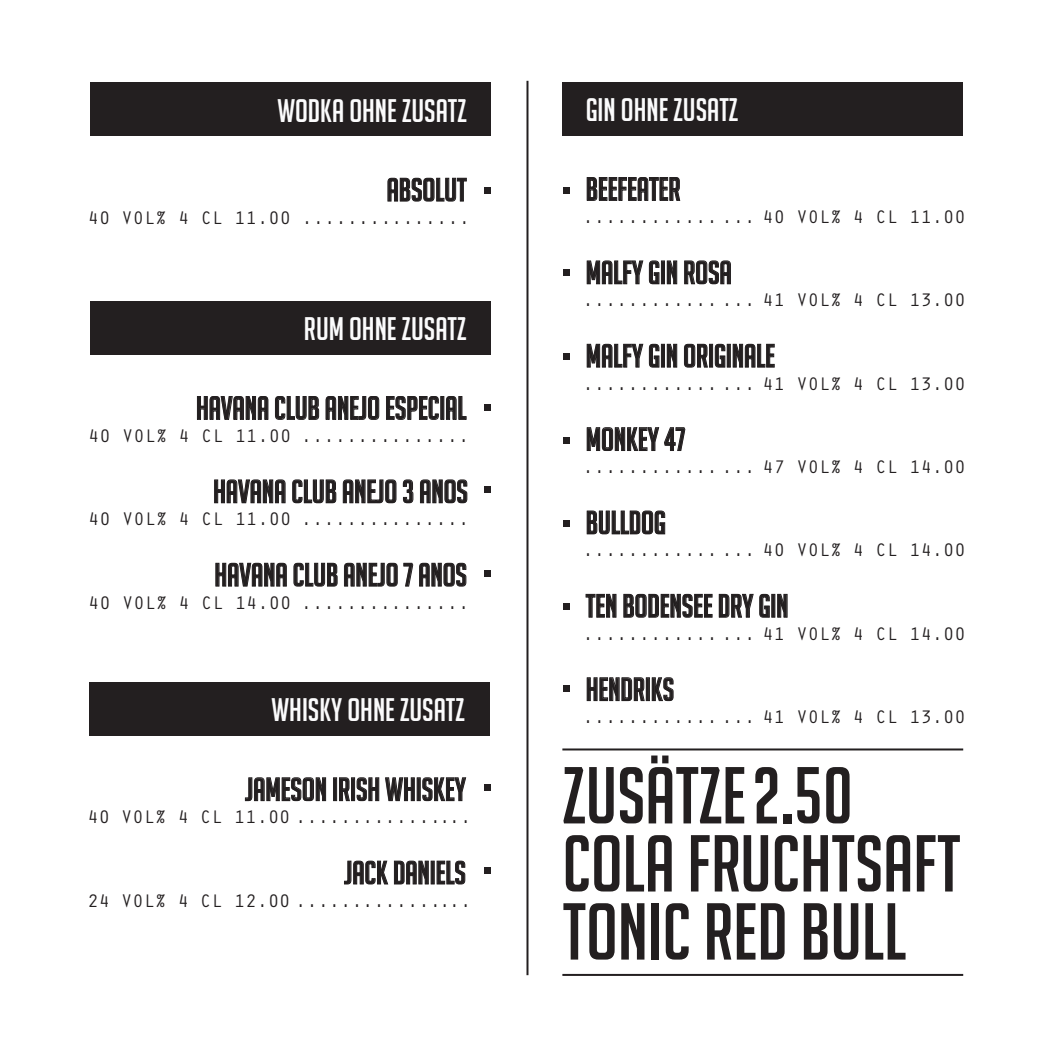
<style>
.page{position:relative;width:1055px;height:1055px;background:#fff}
.page>*{position:absolute;margin:0;border:0;box-sizing:border-box;transform-origin:0 0}
.t1{font:78.4px/68px "Big Noodle Titling";color:#231f20}
.t2{font:31.8px "Big Noodle Titling";color:#231f20}
.t3{font:31.8px "Big Noodle Titling";color:#fbfbfc}
.t4{font:18.8px "Orator Std";color:#231f20}
</style>
<div class="page">
<div style="left:90px;top:83px;width:400px;height:53px;background:#231f20"></div>
<div style="left:90px;top:301px;width:400px;height:53px;background:#231f20"></div>
<svg style="left:387px;top:178px;width:80px;height:24px"></svg>
<svg style="left:197px;top:396px;width:71px;height:24px"></svg>
<svg style="left:275px;top:396px;width:44px;height:24px"></svg>
<svg style="left:325px;top:396px;width:54px;height:24px"></svg>
<svg style="left:386px;top:396px;width:53px;height:24px"></svg>
<div style="left:440px;top:396px;width:4px;height:23px;border:1px solid #231f20"></div>
<svg style="left:446px;top:396px;width:20px;height:24px"></svg>
<svg style="left:214px;top:479px;width:71px;height:24px"></svg>
<svg style="left:292px;top:479px;width:44px;height:24px"></svg>
<svg style="left:343px;top:479px;width:53px;height:24px"></svg>
<svg style="left:403px;top:479px;width:10px;height:24px"></svg>
<svg style="left:420px;top:479px;width:47px;height:24px"></svg>
<svg style="left:215px;top:562px;width:72px;height:24px"></svg>
<svg style="left:293px;top:563px;width:44px;height:23px"></svg>
<svg style="left:344px;top:562px;width:69px;height:24px"></svg>
<svg style="left:419px;top:562px;width:47px;height:24px"></svg>
<div style="left:484px;top:187px;width:7px;height:7px;background:#231f20"></div>
<div style="left:483px;top:404px;width:7px;height:7px;background:#231f20"></div>
<div style="left:483px;top:486px;width:7px;height:7px;background:#231f20"></div>
<div style="left:483px;top:570px;width:7px;height:7px;background:#231f20"></div>
<div style="left:89px;top:682px;width:401px;height:53px;background:#231f20"></div>
<div style="left:562px;top:82px;width:400px;height:53px;background:#231f20"></div>
<svg style="left:245px;top:777px;width:81px;height:24px"></svg>
<div style="left:333px;top:777px;width:4px;height:24px;border:1px solid #231f20"></div>
<svg style="left:339px;top:777px;width:11px;height:24px"></svg>
<div style="left:351px;top:777px;width:4px;height:24px;border:1px solid #231f20"></div>
<svg style="left:356px;top:777px;width:23px;height:24px"></svg>
<svg style="left:385px;top:777px;width:30px;height:24px"></svg>
<svg style="left:422px;top:777px;width:44px;height:24px"></svg>
<svg style="left:344px;top:860px;width:44px;height:24px"></svg>
<svg style="left:394px;top:860px;width:35px;height:24px"></svg>
<svg style="left:436px;top:860px;width:29px;height:24px"></svg>
<svg style="left:586px;top:177px;width:94px;height:24px"></svg>
<svg style="left:586px;top:260px;width:57px;height:24px"></svg>
<svg style="left:649px;top:260px;width:10px;height:24px"></svg>
<div style="left:661px;top:261px;width:3px;height:23px;border:1px solid #231f20"></div>
<svg style="left:667px;top:260px;width:10px;height:24px"></svg>
<svg style="left:684px;top:260px;width:47px;height:24px"></svg>
<svg style="left:586px;top:344px;width:57px;height:23px"></svg>
<svg style="left:649px;top:344px;width:10px;height:23px"></svg>
<div style="left:661px;top:344px;width:3px;height:23px;border:1px solid #231f20"></div>
<svg style="left:667px;top:344px;width:10px;height:23px"></svg>
<svg style="left:684px;top:344px;width:24px;height:23px"></svg>
<div style="left:709px;top:344px;width:4px;height:23px;border:1px solid #231f20"></div>
<svg style="left:714px;top:344px;width:11px;height:23px"></svg>
<div style="left:727px;top:344px;width:3px;height:23px;border:1px solid #231f20"></div>
<svg style="left:732px;top:344px;width:42px;height:23px"></svg>
<svg style="left:586px;top:427px;width:99px;height:24px"></svg>
<svg style="left:586px;top:510px;width:79px;height:24px"></svg>
<svg style="left:585px;top:593px;width:31px;height:24px"></svg>
<svg style="left:623px;top:593px;width:89px;height:24px"></svg>
<svg style="left:719px;top:594px;width:34px;height:23px"></svg>
<svg style="left:759px;top:594px;width:10px;height:23px"></svg>
<svg style="left:777px;top:593px;width:10px;height:24px"></svg>
<svg style="left:586px;top:677px;width:58px;height:24px"></svg>
<div style="left:646px;top:677px;width:3px;height:24px;border:1px solid #231f20"></div>
<svg style="left:651px;top:677px;width:22px;height:24px"></svg>
<div style="left:483px;top:784px;width:7px;height:7px;background:#231f20"></div>
<div style="left:483px;top:866px;width:7px;height:7px;background:#231f20"></div>
<div style="left:563px;top:187px;width:6px;height:7px;background:#231f20"></div>
<div style="left:563px;top:269px;width:6px;height:7px;background:#231f20"></div>
<svg style="left:563px;top:353px;width:6px;height:6px"></svg>
<div style="left:563px;top:437px;width:6px;height:7px;background:#231f20"></div>
<svg style="left:563px;top:520px;width:6px;height:6px"></svg>
<div style="left:563px;top:603px;width:6px;height:7px;background:#231f20"></div>
<hr style="left:562px;top:748px;width:401px;height:2px;background:#231f20">
<hr style="left:562px;top:973px;width:401px;height:2px;background:#231f20">
<hr style="left:526px;top:81px;width:2px;height:894px;background:#231f20">
<div style="left:563px;top:685px;width:6px;height:7px;background:#231f20"></div>
<h2 class="t3" style="left:277px;top:93px;width:191px">WODKA OHNE ZUSATZ</h2>
<h2 class="t2" style="left:387px;top:173px;width:81px">ABSOLUT</h2>
<p class="t4" style="left:88px;top:204px;width:384px">40 VOL% 4 CL 11.00 ...............</p>
<h2 class="t3" style="left:304px;top:312px;width:164px">RUM OHNE ZUSATZ</h2>
<h2 class="t2" style="left:196px;top:391px;width:272px">HAVANA CLUB ANEJO ESPECIAL</h2>
<p class="t4" style="left:88px;top:422px;width:382px">40 VOL% 4 CL 11.00 ...............</p>
<h2 class="t2" style="left:213px;top:474px;width:256px">HAVANA CLUB ANEJO 3 ANOS</h2>
<p class="t4" style="left:88px;top:505px;width:382px">40 VOL% 4 CL 11.00 ...............</p>
<h2 class="t2" style="left:214px;top:557px;width:254px">HAVANA CLUB ANEJO 7 ANOS</h2>
<p class="t4" style="left:88px;top:589px;width:382px">40 VOL% 4 CL 14.00 ...............</p>
<h2 class="t3" style="left:271px;top:693px;width:195px">WHISKY OHNE ZUSATZ</h2>
<h2 class="t2" style="left:245px;top:772px;width:222px">JAMESON IRISH WHISKEY</h2>
<p class="t4" style="left:87px;top:803px;width:385px">40 VOL% 4 CL 11.00 ................</p>
<h2 class="t2" style="left:344px;top:855px;width:123px">JACK DANIELS</h2>
<p class="t4" style="left:87px;top:886px;width:385px">24 VOL% 4 CL 12.00 ................</p>
<h2 class="t3" style="left:586px;top:93px;width:154px">GIN OHNE ZUSATZ</h2>
<h2 class="t2" style="left:586px;top:172px;width:96px">BEEFEATER</h2>
<p class="t4" style="left:582px;top:203px;width:385px">............ ... 40 VOL% 4 CL 11.00</p>
<h2 class="t2" style="left:586px;top:255px;width:147px">MALFY GIN ROSA</h2>
<p class="t4" style="left:582px;top:287px;width:385px">............ ... 41 VOL% 4 CL 13.00</p>
<h2 class="t2" style="left:586px;top:339px;width:191px">MALFY GIN ORIGINALE</h2>
<p class="t4" style="left:582px;top:370px;width:385px">............ ... 41 VOL% 4 CL 13.00</p>
<h2 class="t2" style="left:586px;top:422px;width:101px">MONKEY 47</h2>
<p class="t4" style="left:582px;top:453px;width:385px">............ ... 47 VOL% 4 CL 14.00</p>
<h2 class="t2" style="left:586px;top:505px;width:81px">BULLDOG</h2>
<p class="t4" style="left:582px;top:537px;width:385px">............ ... 40 VOL% 4 CL 14.00</p>
<h2 class="t2" style="left:586px;top:589px;width:204px">TEN BODENSEE DRY GIN</h2>
<p class="t4" style="left:582px;top:620px;width:385px">............ ... 41 VOL% 4 CL 14.00</p>
<h2 class="t2" style="left:586px;top:672px;width:90px">HENDRIKS</h2>
<p class="t4" style="left:582px;top:703px;width:385px">............ ... 41 VOL% 4 CL 13.00</p>
<h1 class="t1" style="left:562px;top:761px;width:399px">ZUSÄTZE2.50<br>COLA FRUCHTSAFT<br>TONIC RED BULL</h1>
</div>
